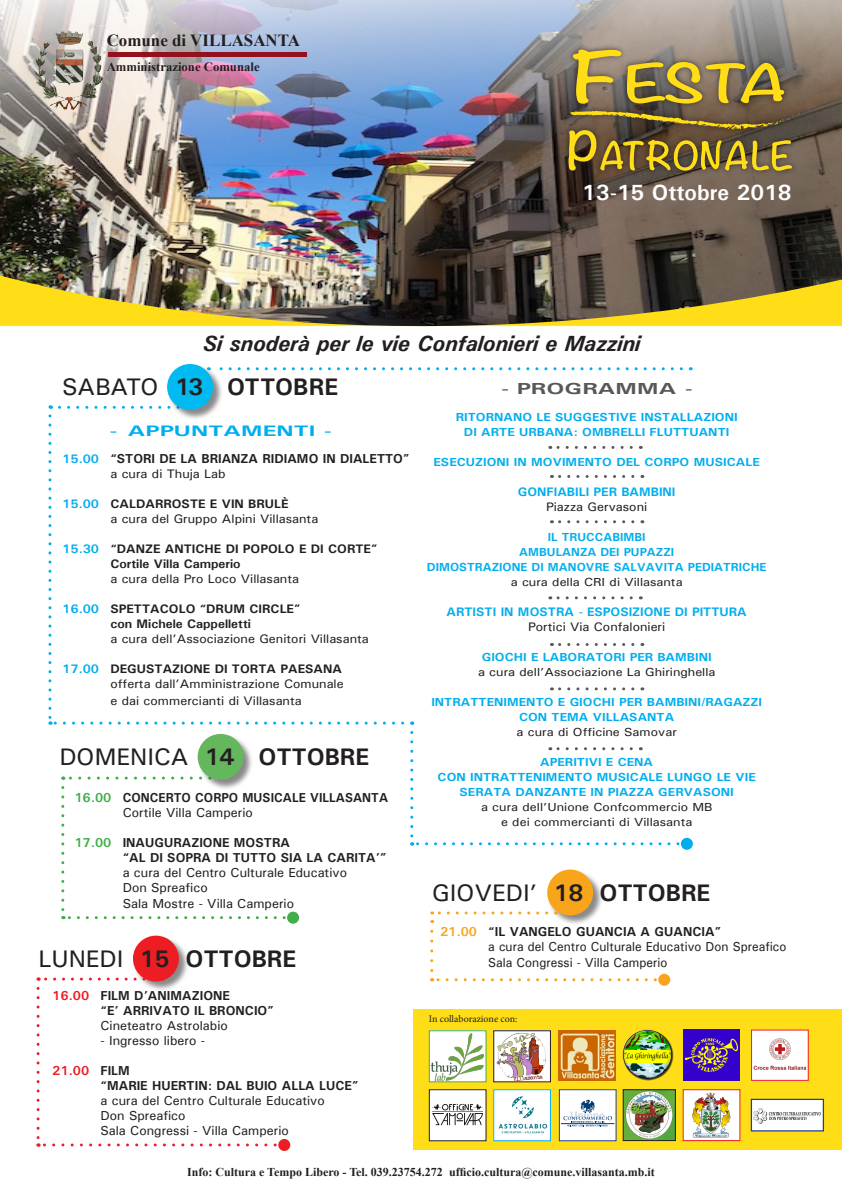
<style>
.page{position:relative;width:842px;height:1191px;background:#fff}
.page>*{position:absolute;margin:0;border:0;box-sizing:border-box;transform-origin:0 0}
.t1{font:700 24px "Univers";color:#231f20}
.t2{font:italic 700 22px "Univers";color:#231f20}
.t3{font:700 22px "Univers";color:#fff}
.t4{font:700 17px "Times New Roman";color:#231f20}
.t5{font:700 16px "Univers";color:#57585a;scale:1.5 1}
.t6{font:700 15.2px "Univers";color:#00aeef;scale:1.58 1}
.t7{font:700 13px "Univers";color:#231f20}
.t8{font:500 13px/15px "Univers";color:#231f20}
.t9{font:500 13px "Univers";color:#231f20;scale:.95 1}
.t10{font:700 13px "Univers";color:#231f20;scale:.96 1}
.t11{font:700 13px "Univers";color:#ee1d23}
.t12{font:700 12.7px "Times New Roman";color:#231f20}
.t13{font:500 12.4px "Univers";color:#231f20;scale:1.05 1}
.t14{font:700 12.4px "Univers";color:#231f20;scale:1.05 1}
.t15{font:700 12.4px "Univers";color:#00aeef;scale:1.05 1}
.t16{font:700 12px "Times New Roman";color:#231f20}
.t17{font:700 11.7px/15px "Univers";color:#00aeef;text-align:center;scale:1.11 1}
.t18{font:500 11.7px/15px "Univers";color:#231f20;text-align:center;scale:1.11 1}
.t19{font:700 11.7px "Univers";color:#00aeef;scale:1.04 1}
.t20{font:10px "Minion Pro";color:#231f20}
.s1{font-weight:500}
.s2{font-size:12.4px;color:#00aeef}
.s3{color:#00aeef}
.s4{color:#40ae49}
.s5{color:#ee1d23}
.s6{color:#231f20}
.s7{color:#f9a51b}
</style>
<div class="page">
<svg style="left:59px;top:406px;width:103px;height:3px"></svg>
<div style="left:413px;top:1009px;width:429px;height:140px;background:#ffdd17"></div>
<div style="left:167px;top:364px;width:56px;height:56px;background:#231f20;opacity:.53"></div>
<div style="left:167px;top:364px;width:46px;height:46px;background:#00baf1;border-radius:50%"></div>
<svg style="left:208px;top:367px;width:473px;height:3px"></svg>
<svg style="left:550px;top:446px;width:81px;height:3px"></svg>
<div style="left:681px;top:837px;width:12px;height:12px;background:#00aeef;border-radius:50%"></div>
<svg style="left:551px;top:520px;width:82px;height:3px"></svg>
<svg style="left:551px;top:475px;width:82px;height:3px"></svg>
<svg style="left:550px;top:596px;width:81px;height:3px"></svg>
<svg style="left:551px;top:643px;width:82px;height:3px"></svg>
<svg style="left:48px;top:416px;width:355px;height:308px"></svg>
<div style="left:133px;top:935px;width:56px;height:56px;background:#231f20;opacity:.53"></div>
<svg style="left:38px;top:935px;width:141px;height:47px"></svg>
<svg style="left:37px;top:988px;width:238px;height:158px"></svg>
<div style="left:278px;top:1139px;width:12px;height:12px;background:#ee1d23;border-radius:50%"></div>
<div style="left:198px;top:734px;width:56px;height:56px;background:#231f20;opacity:.53"></div>
<div style="left:198px;top:734px;width:46px;height:46px;background:#65b75d;border-radius:50%"></div>
<svg style="left:63px;top:776px;width:147px;height:3px"></svg>
<svg style="left:61px;top:787px;width:223px;height:132px"></svg>
<div style="left:287px;top:911px;width:12px;height:12px;background:#40ae49;border-radius:50%"></div>
<div style="left:547px;top:869px;width:56px;height:56px;background:#231f20;opacity:.53"></div>
<svg style="left:432px;top:869px;width:161px;height:54px"></svg>
<svg style="left:430px;top:931px;width:225px;height:50px"></svg>
<div style="left:658px;top:973px;width:12px;height:12px;background:#f9a51b;border-radius:50%"></div>
<svg style="left:551px;top:687px;width:82px;height:3px"></svg>
<svg style="left:410px;top:732px;width:268px;height:113px"></svg>
<img style="left:495px;top:1032px;width:53px;height:48px">
<div style="left:493px;top:1030px;width:58px;height:52px;border:1px solid #231f20"></div>
<img style="left:431px;top:1033px;width:53px;height:47px">
<div style="left:429px;top:1030px;width:57px;height:52px;border:1px solid #40ae49"></div>
<img style="left:559px;top:1030px;width:56px;height:50px">
<img style="left:623px;top:1029px;width:51px;height:52px">
<div style="left:429px;top:1089px;width:57px;height:51px;background:#fff"></div>
<img style="left:432px;top:1103px;width:51px;height:23px">
<div style="left:429px;top:1089px;width:57px;height:52px;border:1px solid #231f20"></div>
<img style="left:495px;top:1091px;width:54px;height:48px">
<div style="left:493px;top:1089px;width:58px;height:52px;border:1px solid #00aeef"></div>
<div style="left:559px;top:1089px;width:57px;height:51px;background:#fff"></div>
<hr style="left:561px;top:1123px;width:53px;height:1px;background:#003d71">
<svg style="left:563px;top:1099px;width:49px;height:27px"></svg>
<div style="left:559px;top:1089px;width:57px;height:52px;border:1px solid #253f8e"></div>
<img style="left:683px;top:1029px;width:57px;height:51px">
<div style="left:751px;top:1030px;width:57px;height:50px;background:#fff"></div>
<img style="left:753px;top:1038px;width:54px;height:32px">
<div style="left:751px;top:1029px;width:58px;height:51px;border:1px solid #ee1d23"></div>
<div style="left:751px;top:1099px;width:72px;height:31px;background:#fff"></div>
<img style="left:753px;top:1108px;width:68px;height:15px">
<div style="left:751px;top:1098px;width:73px;height:33px;border:1px solid #253f8e"></div>
<img style="left:0;top:0;width:842px;height:327px">
<img style="left:565px;top:41px;width:227px;height:58px">
<img style="left:560px;top:122px;width:240px;height:57px">
<img style="left:561px;top:99px;width:8px;height:39px">
<svg style="left:569px;top:50px;width:237px;height:121px;background:#897640"></svg>
<hr style="left:108px;top:52px;width:198px;height:4px;background:#93111f">
<img style="left:41px;top:30px;width:57px;height:68px">
<div style="left:683px;top:1089px;width:57px;height:51px;background:#fff"></div>
<img style="left:692px;top:1092px;width:39px;height:45px">
<div style="left:683px;top:1089px;width:57px;height:52px;border:1px solid #ee1d23"></div>
<img style="left:625px;top:1091px;width:49px;height:48px">
<div style="left:623px;top:1089px;width:53px;height:52px;border:1px solid #231f20"></div>
<p class="t4" style="left:107px;top:28px;width:195px">Comune di VILLASANTA</p>
<p class="t12" style="left:107px;top:58px;width:154px">Amministrazione Comunale</p>
<p class="t3" style="left:582px;top:179px;width:211px">13-15 Ottobre 2018</p>
<p class="t2" style="left:203px;top:330px;width:439px">Si snoderà per le vie Confalonieri e Mazzini</p>
<p class="t1" style="left:62px;top:371px;width:277px"><span class="s1">SABATO</span> 13 OTTOBRE</p>
<p class="t6" style="left:109px;top:421px;width:142px">- APPUNTAMENTI -</p>
<p class="t7" style="left:62px;top:450px;width:349px"><span class="s2">15.00</span> “STORI DE LA BRIANZA RIDIAMO IN DIALETTO”</p>
<p class="t13" style="left:110px;top:466px;width:111px">a cura di Thuja Lab</p>
<p class="t14" style="left:62px;top:496px;width:217px"><span class="s3">15.00</span> CALDARROSTE E VIN BRULÈ</p>
<p class="t13" style="left:110px;top:511px;width:200px">a cura del Gruppo Alpini Villasanta</p>
<p class="t14" style="left:62px;top:541px;width:302px"><span class="s3">15.30</span> “DANZE ANTICHE DI POPOLO E DI CORTE”</p>
<p class="t14" style="left:110px;top:556px;width:126px">Cortile Villa Camperio</p>
<p class="t13" style="left:110px;top:571px;width:181px">a cura della Pro Loco Villasanta</p>
<p class="t14" style="left:62px;top:601px;width:228px"><span class="s3">16.00</span> SPETTACOLO “DRUM CIRCLE”</p>
<p class="t14" style="left:110px;top:616px;width:135px">con Michele Cappelletti</p>
<p class="t13" style="left:110px;top:631px;width:248px">a cura dell’Associazione Genitori Villasanta</p>
<p class="t14" style="left:62px;top:661px;width:268px"><span class="s3">17.00</span> DEGUSTAZIONE DI TORTA PAESANA</p>
<p class="t13" style="left:110px;top:676px;width:224px">offerta dall’Amministrazione Comunale</p>
<p class="t13" style="left:110px;top:693px;width:184px">e dai commercianti di Villasanta</p>
<p class="t1" style="left:59px;top:741px;width:311px"><span class="s1">DOMENICA</span> 14 OTTOBRE</p>
<p class="t10" style="left:74px;top:789px;width:328px"><span class="s4">16.00</span> CONCERTO CORPO MUSICALE VILLASANTA</p>
<p class="t8" style="left:123px;top:804px;width:132px">Cortile Villa Camperio</p>
<p class="t7" style="left:74px;top:834px;width:217px"><span class="s4">17.00</span> INAUGURAZIONE MOSTRA</p>
<p class="t7" style="left:123px;top:849px;width:265px">“AL DI SOPRA DI TUTTO SIA LA CARITA’”</p>
<p class="t8" style="left:123px;top:864px;width:226px">a cura del Centro Culturale Educativo<br>Don Spreafico</p>
<p class="t8" style="left:123px;top:895px;width:173px">Sala Mostre - Villa Camperio</p>
<p class="t1" style="left:39px;top:943px;width:259px"><span class="s1">LUNEDI</span> 15 OTTOBRE</p>
<p class="t7" style="left:52px;top:987px;width:179px"><span class="s5">16.00</span> FILM D’ANIMAZIONE</p>
<p class="t7" style="left:101px;top:1002px;width:175px">“E’ ARRIVATO IL BRONCIO”</p>
<p class="t8" style="left:101px;top:1017px;width:129px">Cineteatro Astrolabio</p>
<p class="t8" style="left:101px;top:1032px;width:106px">- Ingresso libero -</p>
<p class="t11" style="left:52px;top:1062px;width:79px">21.00 <span class="s6">FILM</span></p>
<p class="t7" style="left:101px;top:1077px;width:259px">“MARIE HUERTIN: DAL BUIO ALLA LUCE”</p>
<p class="t8" style="left:101px;top:1092px;width:226px">a cura del Centro Culturale Educativo<br>Don Spreafico</p>
<p class="t8" style="left:101px;top:1123px;width:190px">Sala Congressi - Villa Camperio</p>
<p class="t5" style="left:501px;top:378px;width:129px">- PROGRAMMA -</p>
<p class="t17" style="left:456px;top:409px;width:256px">RITORNANO LE SUGGESTIVE INSTALLAZIONI</p>
<p class="t17" style="left:464px;top:424px;width:241px">DI ARTE URBANA: OMBRELLI FLUTTUANTI</p>
<p class="t17" style="left:433px;top:454px;width:295px">ESECUZIONI IN MOVIMENTO DEL CORPO MUSICALE</p>
<p class="t15" style="left:518px;top:484px;width:152px">GONFIABILI PER BAMBINI</p>
<p class="t13" style="left:546px;top:499px;width:98px">Piazza Gervasoni</p>
<p class="t19" style="left:548px;top:529px;width:95px">IL TRUCCABIMBI</p>
<p class="t19" style="left:519px;top:544px;width:151px">AMBULANZA DEI PUPAZZI</p>
<p class="t19" style="left:427px;top:559px;width:328px">DIMOSTRAZIONE DI MANOVRE SALVAVITA PEDIATRICHE</p>
<p class="t18" style="left:511px;top:574px;width:156px">a cura della CRI di Villasanta</p>
<p class="t15" style="left:446px;top:604px;width:288px">ARTISTI IN MOSTRA - ESPOSIZIONE DI PITTURA</p>
<p class="t13" style="left:528px;top:619px;width:132px">Portici Via Confalonieri</p>
<p class="t17" style="left:482px;top:649px;width:209px">GIOCHI E LABORATORI PER BAMBINI</p>
<p class="t18" style="left:478px;top:664px;width:215px">a cura dell’Associazione La Ghiringhella</p>
<p class="t17" style="left:431px;top:694px;width:299px">INTRATTENIMENTO E GIOCHI PER BAMBINI/RAGAZZI</p>
<p class="t17" style="left:519px;top:709px;width:141px">CON TEMA VILLASANTA</p>
<p class="t18" style="left:516px;top:724px;width:146px">a cura di Officine Samovar</p>
<p class="t17" style="left:540px;top:754px;width:103px">APERITIVI E CENA</p>
<p class="t17" style="left:438px;top:769px;width:288px">CON INTRATTENIMENTO MUSICALE LUNGO LE VIE<br>SERATA DANZANTE IN PIAZZA GERVASONI</p>
<p class="t18" style="left:481px;top:799px;width:210px">a cura dell’Unione Confcommercio MB e dei commercianti di Villasanta</p>
<p class="t1" style="left:432px;top:877px;width:279px"><span class="s1">GIOVEDI’</span> 18 OTTOBRE</p>
<p class="t7" style="left:440px;top:923px;width:282px"><span class="s7">21.00</span> “IL VANGELO GUANCIA A GUANCIA”</p>
<p class="t9" style="left:488px;top:938px;width:315px">a cura del Centro Culturale Educativo Don Spreafico</p>
<p class="t9" style="left:488px;top:954px;width:190px">Sala Congressi - Villa Camperio</p>
<p class="t20" style="left:429px;top:1012px;width:90px">In collaborazione con:</p>
<p class="t16" style="left:187px;top:1163px;width:469px">Info: Cultura e Tempo Libero - Tel. 039.23754.272 ufficio.cultura@comune.villasanta.mb.it</p>
</div>
